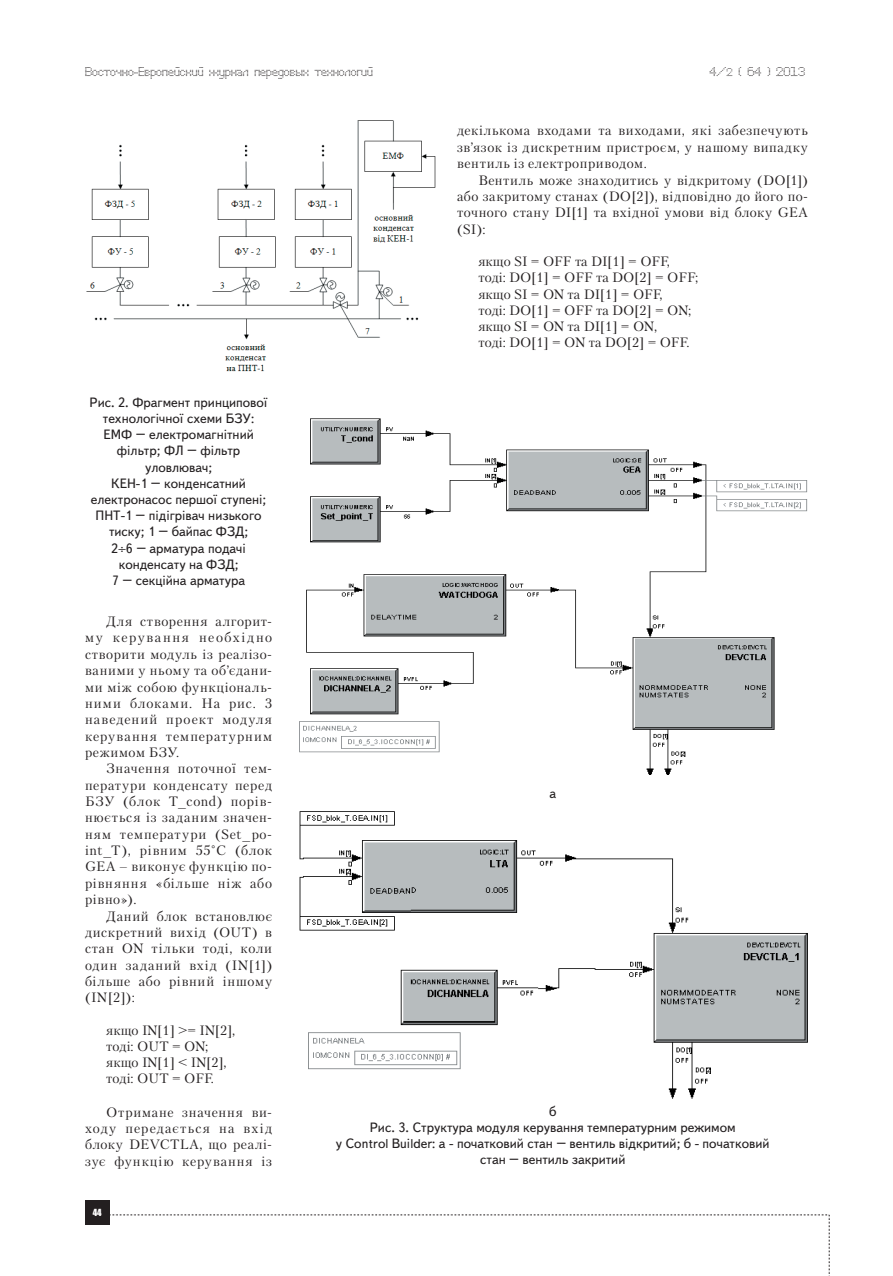
<style>
.page{position:relative;width:893px;height:1276px;background:#fff}
.page>*{position:absolute;margin:0;border:0;box-sizing:border-box;transform-origin:0 0}
.t1{font:13.5px/16.4px "Petersburg C";letter-spacing:.045em;color:#231f20;text-align:justify}
.t2{font:13.5px/16.2px "Text Book C";color:#231f20;text-align:center}
.t3{font:13.5px/16.2px "Petersburg C";color:#231f20}
.t4{font:12px "Perfo";letter-spacing:.015em;color:#231f20}
.t5{font:9px "Impact";color:#fff}
.s1{font-size:10.5px}
</style>
<div class="page">
<div style="left:85px;top:1200px;width:24px;height:25px;background:#231f20"></div>
<svg style="left:109px;top:1214px;width:721px;height:62px"></svg>
<img style="left:86px;top:120px;width:350px;height:252px">
<img style="left:299px;top:418px;width:509px;height:357px">
<img style="left:299px;top:811px;width:509px;height:288px">
<p class="t4" style="left:85px;top:65px;width:289px">Восточно-Европейский журнал передовых технологий</p>
<p class="t4" style="left:709px;top:65px;width:97px">4/<span class="s1">2</span> ( 64 ) 2013</p>
<p class="t2" style="left:90px;top:394px;width:180px">Рис. 2. Фрагмент принципової технологічної схеми БЗУ:<br>ЕМФ – електромагнітний фільтр; ФЛ – фільтр уловлювач;<br>КЕН-1 – конденсатний електронасос першої ступені;<br>ПНТ-1 – підігрівач низького тиску; 1 – байпас ФЗД;<br>2 6 – арматура подачі конденсату на ФЗД;<br>7 – секційна арматура</p>
<p class="t1" style="left:85px;top:613px;width:189px;text-indent:21px">Для створення алгорит&shy;му керування необхідно створити модуль із реалізо&shy;ваними у ньому та об’єдани&shy;ми між собою функціональ&shy;ними блоками. На рис. 3 наведений проект модуля керування температурним режимом БЗУ.</p>
<p class="t1" style="left:85px;top:760px;width:189px;text-indent:21px">Значення поточної тем&shy;ператури конденсату перед БЗУ (блок T_cond) порів&shy;нюється із заданим значен&shy;ням температури (Set_po&shy;int_T), рівним 55°C (блок GEA – виконує функцію по&shy;рівняння «більше ніж або рівно»).</p>
<p class="t1" style="left:85px;top:907px;width:189px;text-indent:21px">Даний блок встановлює дискретний вихід (OUT) в стан ON тільки тоді, коли один заданий вхід (IN[1]) більше або рівний іншому (IN[2]):</p>
<p class="t3" style="left:106px;top:1022px;width:131px">якщо IN[1] &gt;= IN[2], тоді: OUT = ON; якщо IN[1] &lt; IN[2], тоді: OUT = OFF.</p>
<p class="t1" style="left:85px;top:1103px;width:189px;text-indent:21px">Отримане значення ви&shy;ходу передається на вхід блоку DEVCTLA, що реалі&shy;зує функцію керування із</p>
<p class="t5" style="left:93px;top:1205px;width:11px">44</p>
<p class="t1" style="left:457px;top:122px;width:352px">декількома входами та виходами, які забезпечують зв’язок із дискретним пристроєм, у нашому випадку вентиль із електроприводом.</p>
<p class="t1" style="left:457px;top:171px;width:352px;text-indent:21px">Вентиль може знаходитись у відкритому (DO[1]) або закритому станах (DO[2]), відповідно до його по&shy;точного стану DI[1] та вхідної умови від блоку GEA (SI):</p>
<p class="t3" style="left:478px;top:253px;width:221px">якщо SI = OFF та DI[1] = OFF, тоді: DO[1] = OFF та DO[2] = OFF; якщо SI = ON та DI[1] = OFF,<br>тоді: DO[1] = OFF та DO[2] = ON; якщо SI = ON та DI[1] = ON,<br>тоді: DO[1] = ON та DO[2] = OFF.</p>
<p class="t2" style="left:549px;top:785px;width:8px">а</p>
<p class="t2" style="left:336px;top:1103px;width:435px">б<br>Рис. 3. Структура модуля керування температурним режимом<br>у Control Builder: а - початковий стан – вентиль відкритий; б - початковий стан – вентиль закритий</p>
</div>
